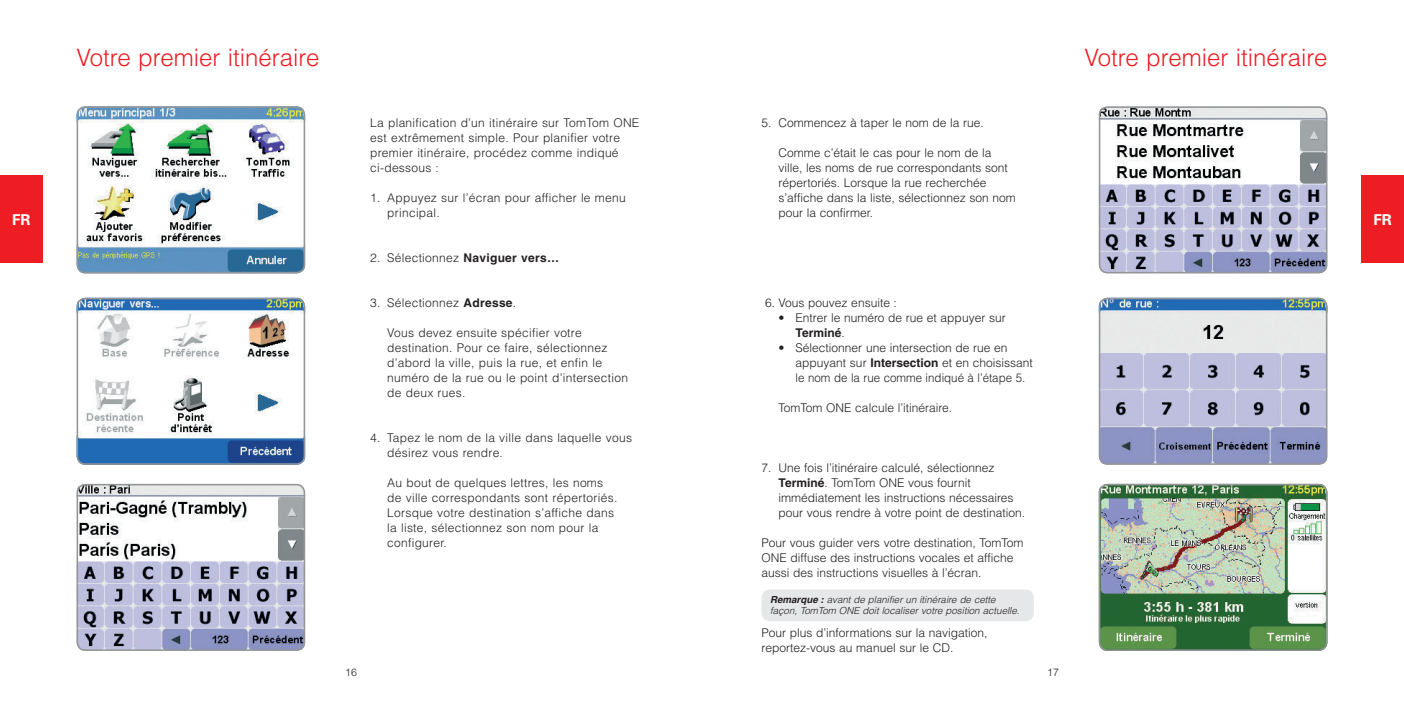
<style>
.page{position:relative;width:1404px;height:702px;background:#fff}
.page>*{position:absolute;margin:0;border:0;box-sizing:border-box;transform-origin:0 0}
.t1{font:300 24px "Helvetica";color:#ee1d23}
.t2{font:700 15px "Univers";color:#fff}
.t3{font:300 12px/15px "Helvetica";color:#231f20}
.t4{font:300 12px/15px "Helvetica";letter-spacing:.025em;color:#231f20}
.t5{font:300 10.5px "Helvetica";color:#231f20}
.t6{font:italic 300 9.75px/11.2px "Helvetica";color:#231f20}
.s1{font-weight:700}
</style>
<div class="page">
<div style="left:0;top:175px;width:43px;height:88px;background:#ee1d23"></div>
<div style="left:1361px;top:175px;width:42px;height:88px;background:#ee1d23"></div>
<div style="left:761px;top:589px;width:272px;height:32px;background:#e6e7e9"></div>
<svg style="left:76px;top:106px;width:230px;height:166px"></svg>
<svg style="left:76px;top:297px;width:230px;height:167px"></svg>
<svg style="left:76px;top:483px;width:230px;height:167px"></svg>
<svg style="left:1098px;top:297px;width:229px;height:167px;background:#afb6d0"></svg>
<img style="left:1098px;top:483px;width:229px;height:167px">
<svg style="left:1098px;top:106px;width:229px;height:166px"></svg>
<p class="t2" style="left:12px;top:211px;width:20px">FR</p>
<h1 class="t1" style="left:77px;top:43px;width:244px">Votre premier itinéraire</h1>
<h1 class="t1" style="left:1084px;top:43px;width:244px">Votre premier itinéraire</h1>
<p class="t4" style="left:370px;top:114px;width:271px">La planification d’un itinéraire sur TomTom ONE est extrêmement simple. Pour planifier votre premier itinéraire, procédez comme indiqué ci-dessous :</p>
<p class="t4" style="left:387px;top:189px;width:240px;text-indent:-17px">1. Appuyez sur l’écran pour afficher le menu principal.</p>
<p class="t4" style="left:370px;top:249px;width:190px">2. Sélectionnez <span class="s1">Naviguer vers…</span></p>
<p class="t4" style="left:370px;top:294px;width:148px">3. Sélectionnez <span class="s1">Adresse</span>.</p>
<p class="t4" style="left:387px;top:324px;width:242px">Vous devez ensuite spécifier votre destination. Pour ce faire, sélectionnez d’abord la ville, puis la rue, et enfin le numéro de la rue ou le point d’intersection de deux rues.</p>
<p class="t4" style="left:387px;top:429px;width:246px;text-indent:-17px">4. Tapez le nom de la ville dans laquelle vous désirez vous rendre.</p>
<p class="t4" style="left:387px;top:474px;width:232px">Au bout de quelques lettres, les noms de ville correspondants sont répertoriés.<br>Lorsque votre destination s’affiche dans la liste, sélectionnez son nom pour la configurer.</p>
<p class="t3" style="left:761px;top:114px;width:224px">5. Commencez à taper le nom de la rue.</p>
<p class="t3" style="left:778px;top:144px;width:239px">Comme c’était le cas pour le nom de la ville, les noms de rue correspondants sont répertoriés. Lorsque la rue recherchée s’affiche dans la liste, sélectionnez son nom pour la confirmer.</p>
<p class="t3" style="left:765px;top:294px;width:133px">6. Vous pouvez ensuite :</p>
<p class="t3" style="left:795px;top:309px;width:211px;text-indent:-17px">• Entrer le numéro de rue et appuyer sur<br><span class="s1">Terminé</span>.</p>
<p class="t3" style="left:795px;top:339px;width:239px;text-indent:-17px">• Sélectionner une intersection de rue en appuyant sur <span class="s1">Intersection</span> et en choisissant le nom de la rue comme indiqué à l’étape 5.</p>
<p class="t3" style="left:778px;top:399px;width:175px">TomTom ONE calcule l’itinéraire.</p>
<p class="t3" style="left:778px;top:459px;width:248px;text-indent:-17px">7. Une fois l’itinéraire calculé, sélectionnez <span class="s1">Terminé</span>. TomTom ONE vous fournit immédiatement les instructions nécessaires pour vous rendre à votre point de destination.</p>
<p class="t3" style="left:761px;top:534px;width:263px">Pour vous guider vers votre destination, TomTom<br>ONE diffuse des instructions vocales et affiche aussi des instructions visuelles à l’écran.</p>
<p class="t6" style="left:770px;top:593px;width:251px"><span class="s1">Remarque :</span> avant de planifier un itinéraire de cette façon, TomTom ONE doit localiser votre position actuelle.</p>
<p class="t3" style="left:761px;top:624px;width:227px">Pour plus d’informations sur la navigation, reportez-vous au manuel sur le CD.</p>
<p class="t5" style="left:345px;top:666px;width:13px">16</p>
<p class="t5" style="left:1047px;top:666px;width:13px">17</p>
<p class="t2" style="left:1373px;top:211px;width:20px">FR</p>
</div>
